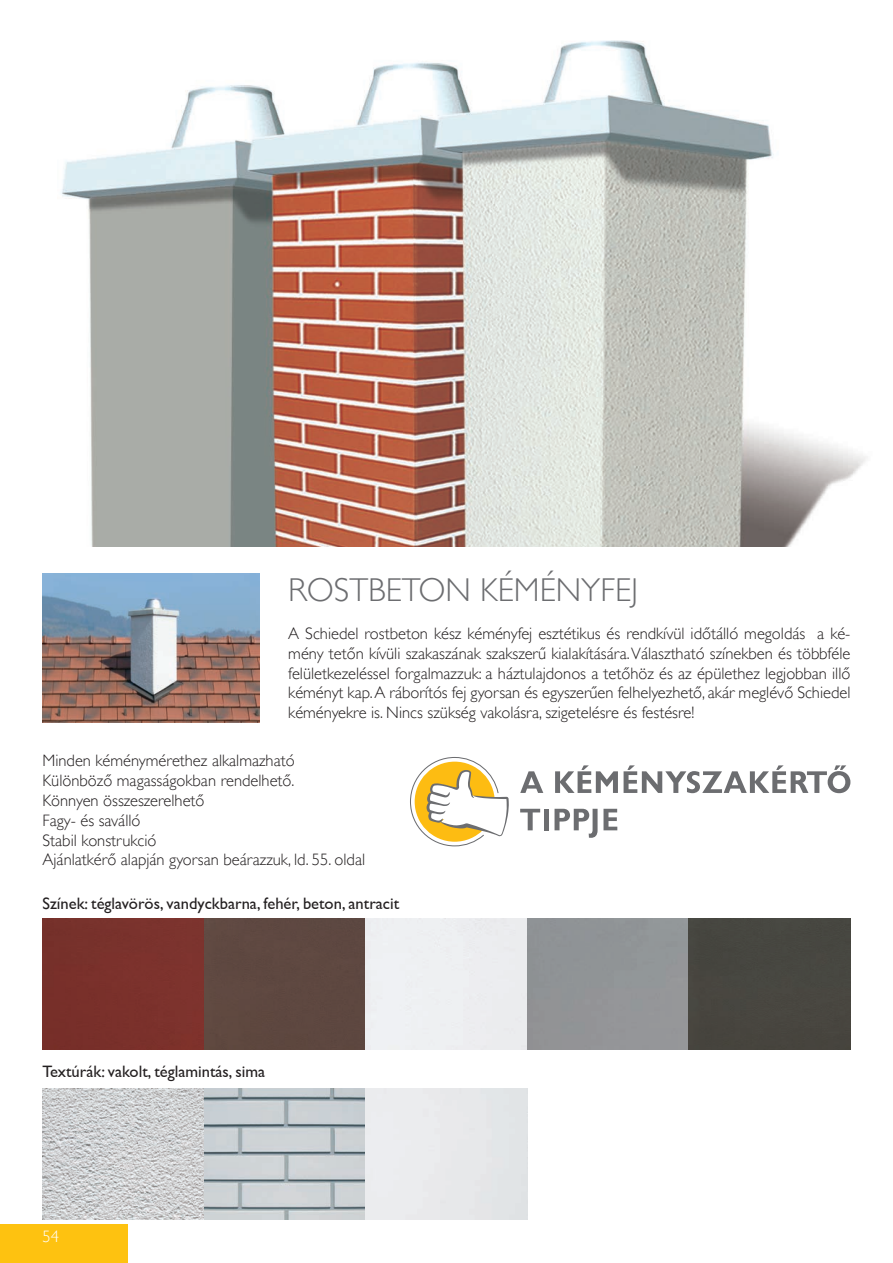
<style>
.page{position:relative;width:893px;height:1263px;background:#fff}
.page>*{position:absolute;margin:0;border:0;box-sizing:border-box;transform-origin:0 0}
.t1{font:33px "Gill Sans Alt One WGL Light";color:#6c6d70}
.t2{font:16.5px/19.8px "Gill Sans Alt One WGL Light";color:#231f20;text-align:justify}
.t3{font:16.5px "Gill Sans Alt One WGL";color:#231f20}
.t4{font:16.5px "Gill Sans Alt One WGL Light";color:#fff}
</style>
<div class="page">
<div style="left:0;top:1225px;width:128px;height:38px;background:#fec210"></div>
<img style="left:61px;top:40px;width:806px;height:506px">
<img style="left:43px;top:573px;width:216px;height:150px">
<svg style="left:520px;top:771px;width:23px;height:22px"></svg>
<svg style="left:555px;top:765px;width:63px;height:28px"></svg>
<svg style="left:624px;top:765px;width:226px;height:28px"></svg>
<svg style="left:520px;top:809px;width:20px;height:21px"></svg>
<div style="left:544px;top:809px;width:5px;height:21px;background:#6c6d70"></div>
<svg style="left:554px;top:809px;width:63px;height:29px"></svg>
<svg style="left:410px;top:757px;width:99px;height:90px"></svg>
<img style="left:43px;top:918px;width:807px;height:132px">
<img style="left:43px;top:1088px;width:484px;height:131px">
<h1 class="t1" style="left:288px;top:568px;width:351px">ROSTBETON KÉMÉNYFEJ</h1>
<p class="t2" style="left:288px;top:624px;width:564px">A Schiedel rostbeton kész kéményfej esztétikus és rendkívül időtálló megoldás a ké&shy;mény tetőn kívüli szakaszának szakszerű kialakítására. Választható színekben és többféle felületkezeléssel forgalmazzuk: a háztulajdonos a tetőhöz és az épülethez legjobban illő kéményt kap. A ráborítós fej gyorsan és egyszerűen felhelyezhető, akár meglévő Schiedel kéményekre is. Nincs szükség vakolásra, szigetelésre és festésre!</p>
<p class="t2" style="left:43px;top:751px;width:324px;text-align:left">Minden kéménymérethez alkalmazható<br>Különböző magasságokban rendelhető.<br>Könnyen összeszerelhető<br>Fagy- és saválló<br>Stabil konstrukció<br>Ajánlatkérő alapján gyorsan beárazzuk, ld. 55. oldal</p>
<p class="t3" style="left:43px;top:892px;width:358px">Színek: téglavörös, vandyckbarna, fehér, beton, antracit</p>
<p class="t3" style="left:43px;top:1060px;width:224px">Textúrák: vakolt, téglamintás, sima</p>
<p class="t4" style="left:43px;top:1226px;width:18px">54</p>
</div>
